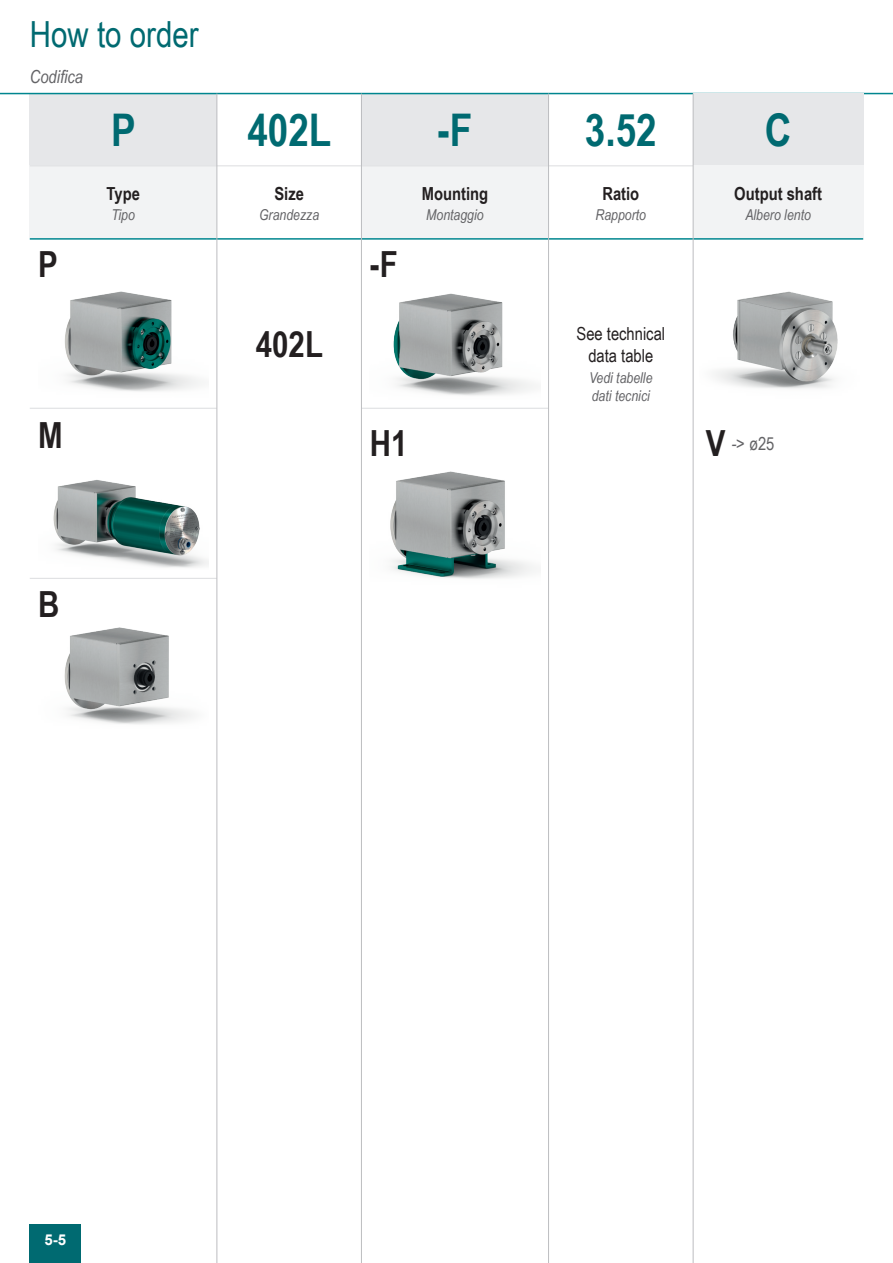
<style>
.page{position:relative;width:893px;height:1263px;background:#fff}
.page>*{position:absolute;margin:0;border:0;box-sizing:border-box;transform-origin:0 0}
.t1{font:700 45px "Arial Narrow";color:#006a71}
.t2{font:700 36px "Arial Narrow";color:#231f20}
.Titolo_rimando_EN{font:36px "Arial Narrow";color:#006a71}
.t3{font:700 18px "Arial Narrow";color:#231f20}
.t4{font:18px "Arial Narrow";color:#231f20}
.Titolo_rimando_IT{font:italic 18px "Arial Narrow";color:#636366}
.t5{font:18px "Arial Narrow";color:#636366}
.t6{font:italic 15px "Arial Narrow";color:#636366}
.t7{font:700 15px "Arial";color:#fff}
.s1{font-style:italic}
</style>
<div class="page">
<div style="left:361px;top:94px;width:188px;height:72px;background:#e6e7e9"></div>
<div style="left:30px;top:94px;width:187px;height:72px;background:#e6e7e9"></div>
<div style="left:361px;top:166px;width:188px;height:72px;background:#f2f3f4"></div>
<div style="left:30px;top:166px;width:187px;height:72px;background:#f2f3f4"></div>
<hr style="left:30px;top:165px;width:833px;height:1px;background:#dcdddf">
<hr style="left:0;top:93px;width:893px;height:1px;background:#00868f">
<div style="left:30px;top:1225px;width:51px;height:38px;background:#006a71"></div>
<div style="left:693px;top:94px;width:170px;height:72px;background:#e6e7e9"></div>
<div style="left:693px;top:166px;width:170px;height:72px;background:#f2f3f4"></div>
<img style="left:390px;top:471px;width:145px;height:108px">
<img style="left:65px;top:291px;width:136px;height:101px">
<img style="left:393px;top:293px;width:142px;height:103px">
<img style="left:53px;top:480px;width:155px;height:88px">
<img style="left:64px;top:627px;width:130px;height:97px">
<img style="left:715px;top:291px;width:123px;height:98px">
<hr style="left:30px;top:238px;width:833px;height:2px;background:#00868f">
<hr style="left:30px;top:408px;width:187px;height:1px;background:#dcdddf">
<hr style="left:30px;top:578px;width:187px;height:1px;background:#dcdddf">
<hr style="left:361px;top:408px;width:188px;height:1px;background:#dcdddf">
<hr style="left:217px;top:94px;width:1px;height:1169px;background:#bcbdc0">
<hr style="left:361px;top:94px;width:1px;height:1169px;background:#bcbdc0">
<hr style="left:548px;top:94px;width:1px;height:1169px;background:#bcbdc0">
<hr style="left:693px;top:94px;width:1px;height:1169px;background:#bcbdc0">
<p class="Titolo_rimando_EN" style="left:30px;top:8px;width:170px">How to order</p>
<p class="Titolo_rimando_IT" style="left:30px;top:64px;width:55px">Codifica</p>
<p class="t1" style="left:111px;top:96px;width:26px">P</p>
<p class="t1" style="left:247px;top:96px;width:86px">402L</p>
<p class="t1" style="left:438px;top:96px;width:36px">-F</p>
<p class="t1" style="left:585px;top:96px;width:73px">3.52</p>
<p class="t2" style="left:38px;top:237px;width:21px">P</p>
<p class="t3" style="left:107px;top:180px;width:35px">Type</p>
<p class="t6" style="left:112px;top:204px;width:25px">Tipo</p>
<p class="t2" style="left:38px;top:408px;width:26px">M</p>
<p class="t3" style="left:274px;top:180px;width:31px">Size</p>
<p class="t3" style="left:422px;top:180px;width:68px">Mounting</p>
<p class="t3" style="left:602px;top:180px;width:38px">Ratio</p>
<p class="t6" style="left:259px;top:204px;width:62px">Grandezza</p>
<p class="t6" style="left:426px;top:204px;width:59px">Montaggio</p>
<p class="t6" style="left:595px;top:204px;width:52px">Rapporto</p>
<p class="t2" style="left:256px;top:317px;width:69px">402L</p>
<p class="t2" style="left:370px;top:237px;width:29px">-F</p>
<p class="t2" style="left:370px;top:416px;width:39px">H1</p>
<p class="t4" style="left:576px;top:321px;width:90px">See technical</p>
<p class="t4" style="left:588px;top:342px;width:66px">data table</p>
<p class="t6" style="left:589px;top:368px;width:65px">Vedi tabelle</p>
<p class="t6" style="left:592px;top:386px;width:60px">dati tecnici</p>
<p class="t1" style="left:765px;top:96px;width:28px">C</p>
<p class="t3" style="left:734px;top:180px;width:89px">Output shaft</p>
<p class="t6" style="left:745px;top:204px;width:67px">Albero lento</p>
<p class="t2" style="left:706px;top:416px;width:21px">V</p>
<p class="t5" style="left:731px;top:430px;width:45px"><span class="s1">-&gt;</span> ø25</p>
<p class="t2" style="left:38px;top:577px;width:23px">B</p>
<p class="t7" style="left:44px;top:1230px;width:23px">5-5</p>
</div>
